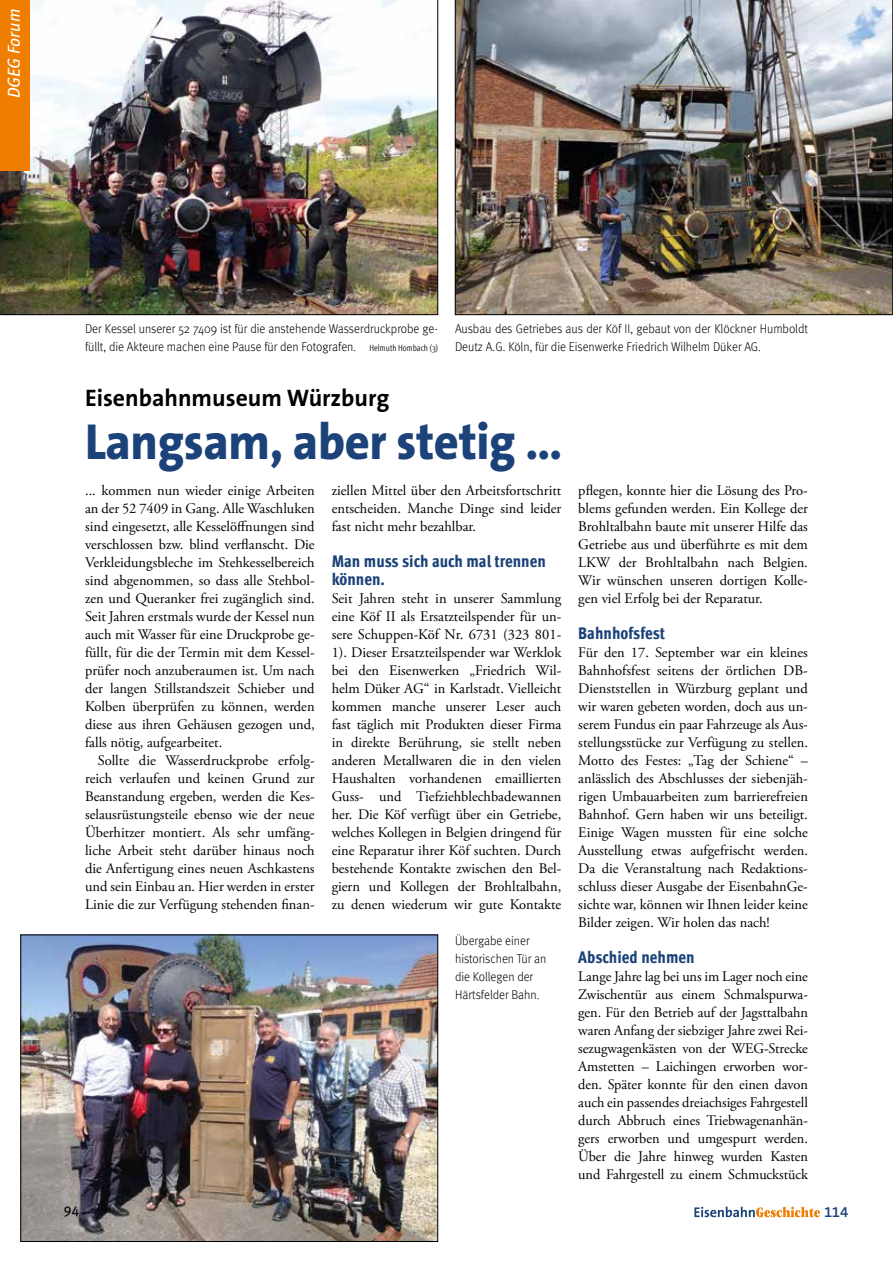
<style>
.page{position:relative;width:893px;height:1263px;background:#fff}
.page>*{position:absolute;margin:0;border:0;box-sizing:border-box;transform-origin:0 0}
.t1{font:800 51px "The Sans B8";letter-spacing:-.01em;color:#1b4379;scale:.95 1}
.t2{font:700 24px "The Sans B7";color:#000}
.t3{font:italic 17.25px "Meta Pro";color:#fff}
.t4{font:800 condensed 16.8px/18px "Meta Pro";color:#1b4379}
.t5{font:600 15px "The Sans B6";color:#1b4379}
.t6{font:14.7px/18px "Adobe Garamond Pro";color:#000;text-align:justify}
.t7{font:14.25px "Meta Pro";color:#000}
.t8{font:300 12.75px/18px "Meta Pro";color:#000;scale:.95 1}
.s1{font-weight:400;font-stretch:condensed;font-size:9px}
</style>
<div class="page">
<img style="left:455px;top:0;width:438px;height:315px">
<img style="left:0;top:0;width:438px;height:315px">
<img style="left:23px;top:937px;width:413px;height:303px">
<div style="left:21px;top:935px;width:417px;height:307px;border:1px solid #000"></div>
<div style="left:0;top:0;width:30px;height:170px;background:#ef7d00"></div>
<svg style="left:694px;top:1207px;width:126px;height:10px"></svg>
<p class="t3" style="left:1px;top:98px;width:91px;rotate:-90deg">DGEG Forum</p>
<p class="t8" style="left:85px;top:319px;width:373px">Der Kessel unserer 52 7409 ist für die anstehende Wasserdruckprobe ge&shy;füllt, die Akteure machen eine Pause für den Fotografen. <span class="s1">Helmuth Hombach (3)</span></p>
<p class="t8" style="left:455px;top:319px;width:373px">Ausbau des Getriebes aus der Köf II, gebaut von der Klöckner Humboldt<br>Deutz A.G. Köln, für die Eisenwerke Friedrich Wilhelm Düker AG.</p>
<h2 class="t2" style="left:85px;top:386px;width:306px">Eisenbahnmuseum Würzburg</h2>
<h1 class="t1" style="left:85px;top:415px;width:504px">Langsam, aber stetig …</h1>
<p class="t6" style="left:85px;top:482px;width:231px">... kommen nun wieder einige Arbeiten an der 52 7409 in Gang. Alle Waschluken sind eingesetzt, alle Kesselöffnungen sind verschlossen bzw. blind verflanscht. Die Verkleidungsbleche im Stehkesselbereich sind abgenommen, so dass alle Stehbol&shy;zen und Queranker frei zugänglich sind.<br>Seit Jahren erstmals wurde der Kessel nun auch mit Wasser für eine Druckprobe ge&shy;füllt, für die der Termin mit dem Kessel&shy;prüfer noch anzuberaumen ist. Um nach der langen Stillstandszeit Schieber und Kolben überprüfen zu können, werden diese aus ihren Gehäusen gezogen und, falls nötig, aufgearbeitet.</p>
<p class="t6" style="left:85px;top:752px;width:231px;text-indent:13px">Sollte die Wasserdruckprobe erfolg&shy;reich verlaufen und keinen Grund zur Beanstandung ergeben, werden die Kes&shy;selausrüstungsteile ebenso wie der neue Überhitzer montiert. Als sehr umfäng&shy;liche Arbeit steht darüber hinaus noch die Anfertigung eines neuen Aschkastens und sein Einbau an. Hier werden in erster Linie die zur Verfügung stehenden finan-</p>
<p class="t6" style="left:332px;top:482px;width:231px">ziellen Mittel über den Arbeitsfortschritt entscheiden. Manche Dinge sind leider fast nicht mehr bezahlbar.</p>
<p class="t4" style="left:332px;top:551px;width:216px">Man muss sich auch mal trennen können.</p>
<p class="t6" style="left:332px;top:590px;width:231px">Seit Jahren steht in unserer Sammlung eine Köf II als Ersatzteilspender für un&shy;sere Schuppen-Köf Nr. 6731 (323 801- 1). Dieser Ersatzteilspender war Werklok bei den Eisenwerken „Friedrich Wil&shy;helm Düker AG“ in Karlstadt. Vielleicht kommen manche unserer Leser auch fast täglich mit Produkten dieser Firma in direkte Berührung, sie stellt neben anderen Metallwaren die in den vielen Haushalten vorhandenen emaillierten Guss- und Tiefziehblechbadewannen her. Die Köf verfügt über ein Getriebe, welches Kollegen in Belgien dringend für eine Reparatur ihrer Köf suchten. Durch bestehende Kontakte zwischen den Bel&shy;giern und Kollegen der Brohltalbahn, zu denen wiederum wir gute Kontakte</p>
<p class="t8" style="left:455px;top:931px;width:98px">Übergabe einer historischen Tür an die Kollegen der<br>Härtsfelder Bahn.</p>
<p class="t6" style="left:578px;top:482px;width:231px">pflegen, konnte hier die Lösung des Pro&shy;blems gefunden werden. Ein Kollege der Brohltalbahn baute mit unserer Hilfe das Getriebe aus und überführte es mit dem LKW der Brohltalbahn nach Belgien.<br>Wir wünschen unseren dortigen Kolle&shy;gen viel Erfolg bei der Reparatur.</p>
<p class="t4" style="left:578px;top:623px;width:88px">Bahnhofsfest</p>
<p class="t6" style="left:578px;top:644px;width:231px">Für den 17. September war ein kleines Bahnhofsfest seitens der örtlichen DB-Dienststellen in Würzburg geplant und wir waren gebeten worden, doch aus un&shy;serem Fundus ein paar Fahrzeuge als Aus&shy;stellungsstücke zur Verfügung zu stellen.<br>Motto des Festes: „Tag der Schiene“ – anlässlich des Abschlusses der siebenjäh&shy;rigen Umbauarbeiten zum barrierefreien Bahnhof. Gern haben wir uns beteiligt.<br>Einige Wagen mussten für eine solche Ausstellung etwas aufgefrischt werden.<br>Da die Veranstaltung nach Redaktions&shy;schluss dieser Ausgabe der EisenbahnGe&shy;sichte war, können wir Ihnen leider keine Bilder zeigen. Wir holen das nach!</p>
<p class="t4" style="left:578px;top:947px;width:118px">Abschied nehmen</p>
<p class="t6" style="left:578px;top:968px;width:231px">Lange Jahre lag bei uns im Lager noch eine Zwischentür aus einem Schmalspurwa&shy;gen. Für den Betrieb auf der Jagsttalbahn waren Anfang der siebziger Jahre zwei Rei&shy;sezugwagenkästen von der WEG-Strecke Amstetten – Laichingen erworben wor&shy;den. Später konnte für den einen davon auch ein passendes dreiachsiges Fahrgestell durch Abbruch eines Triebwagenanhän&shy;gers erworben und umgespurt werden.<br>Über die Jahre hinweg wurden Kasten und Fahrgestell zu einem Schmuckstück</p>
<p class="t7" style="left:64px;top:1200px;width:17px">94</p>
<p class="t5" style="left:824px;top:1203px;width:26px">114</p>
</div>
